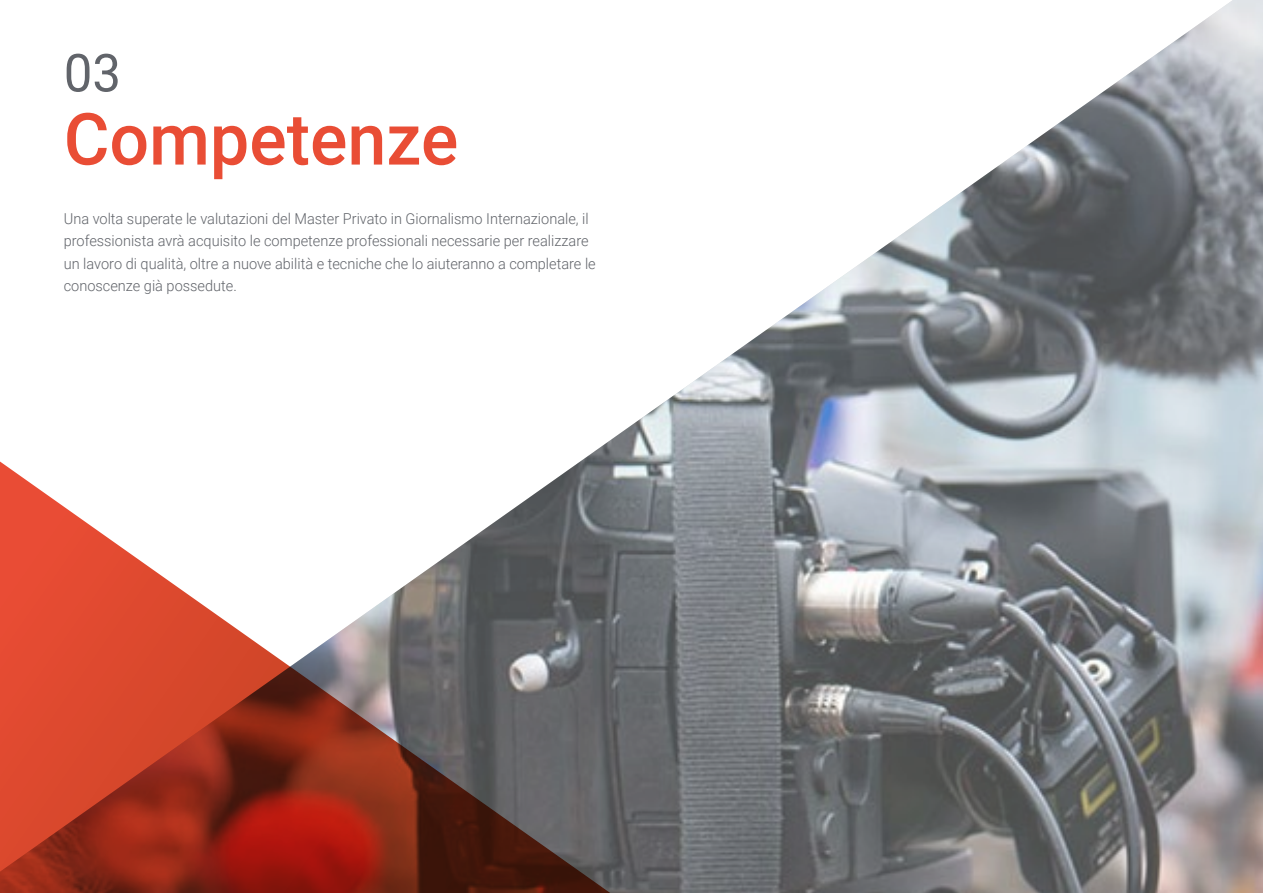
<style>
.page{position:relative;width:1263px;height:893px;background:#fff}
.page>*{position:absolute;margin:0;border:0;box-sizing:border-box;transform-origin:0 0}
.t1{font:500 72px "Roboto";color:#e94d35}
.t2{font:52.5px "Roboto";color:#61646a}
.t3{font:300 15px/22.5px "Roboto";color:#61646a}
</style>
<div class="page">
<img style="left:602px;top:0;width:661px;height:893px">
<svg style="left:0;top:446px;width:640px;height:447px"></svg>
<h2 class="t2" style="left:64px;top:36px;width:59px">03</h2>
<h1 class="t1" style="left:64px;top:89px;width:396px">Competenze</h1>
<p class="t3" style="left:64px;top:207px;width:533px">Una volta superate le valutazioni del Master Privato in Giornalismo Internazionale, il professionista avrà acquisito le competenze professionali necessarie per realizzare un lavoro di qualità, oltre a nuove abilità e tecniche che lo aiuteranno a completare le conoscenze già possedute.</p>
</div>
